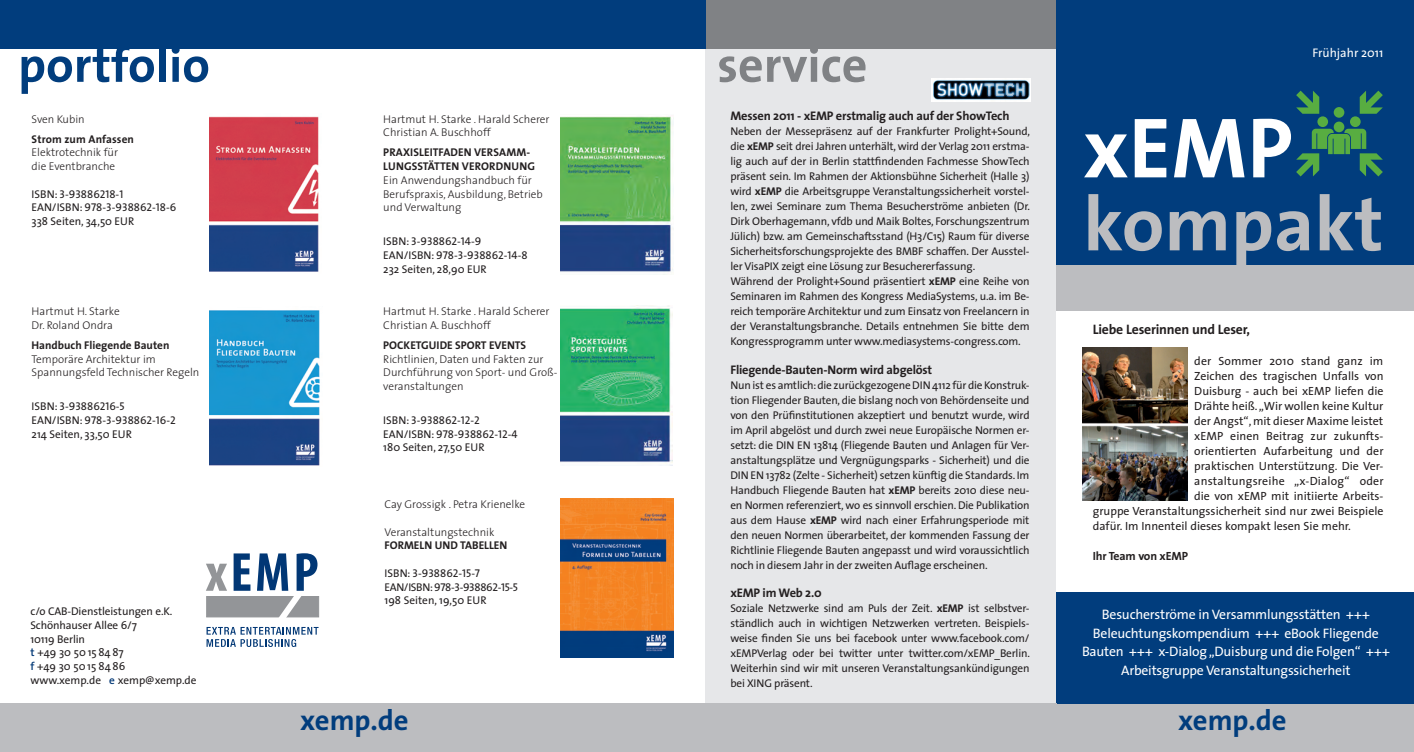
<style>
.page{position:relative;width:1414px;height:752px;background:#fff}
.page>*{position:absolute;margin:0;border:0;box-sizing:border-box;transform-origin:0 0}
.t1{font:700 86.25px "The Sans";color:#fff}
.t2{font:700 77px "The Sans";color:#bcbdc0}
.t3{font:700 50px "The Sans";color:#013d7d}
.t4{font:700 50px "The Sans";color:#808285}
.t5{font:700 28.75px "The Sans";color:#013d7d}
.t6{font:13.75px/18.8px "The Sans";letter-spacing:-.015em;color:#fff;text-align:center}
.t7{font:700 13.75px "The Sans";letter-spacing:-.015em;color:#231f20}
.t8{font:700 12.5px "The Sans";letter-spacing:-.015em;color:#231f20}
.t9{font:12.5px "The Sans";color:#fff}
.t10{font:11.88px "The Sans";color:#231f20}
.t11{font:700 11.88px "The Sans";letter-spacing:-.015em;color:#231f20}
.t12{font:11.25px/15px "The Sans";letter-spacing:-.015em;color:#231f20}
.t13{font:300 11.25px/13.8px "The Sans";color:#231f20}
.t14{font:11.25px/13.8px "The Sans Caps";color:#231f20}
.t15{font:700 11.25px/13.8px "The Sans";color:#231f20}
.t16{font:11.25px/13.8px "The Sans Caps";letter-spacing:-.03em;color:#231f20}
.s1{font-weight:700}
.s2{font-weight:600;color:#013775}
.s3{font-family:"The Sans"}
</style>
<div class="page">
<div style="left:705px;top:0;width:351px;height:748px;background:#e6e7e9"></div>
<div style="left:1056px;top:0;width:358px;height:266px;background:#013d7d"></div>
<div style="left:1056px;top:265px;width:358px;height:45px;background:#bcbdc0"></div>
<div style="left:1056px;top:703px;width:358px;height:48px;background:#bcbdc0"></div>
<div style="left:1056px;top:592px;width:358px;height:111px;background:#013d7d"></div>
<div style="left:705px;top:0;width:351px;height:49px;background:#808285"></div>
<svg style="left:206px;top:553px;width:113px;height:93px"></svg>
<div style="left:0;top:703px;width:1056px;height:48px;background:#bcbdc0"></div>
<div style="left:0;top:0;width:705px;height:49px;background:#013d7d"></div>
<img style="left:560px;top:116px;width:114px;height:156px">
<img style="left:560px;top:306px;width:113px;height:159px">
<img style="left:560px;top:498px;width:113px;height:159px">
<img style="left:209px;top:310px;width:111px;height:156px">
<img style="left:209px;top:116px;width:110px;height:156px">
<div style="left:931px;top:78px;width:99px;height:23px;background:#fff"></div>
<img style="left:933px;top:80px;width:96px;height:20px">
<img style="left:1082px;top:347px;width:105px;height:153px">
<svg style="left:1296px;top:91px;width:23px;height:23px"></svg>
<svg style="left:1360px;top:91px;width:23px;height:23px"></svg>
<div style="left:1334px;top:121px;width:10px;height:11px;background:#58ad41;border-radius:50%"></div>
<div style="left:1334px;top:107px;width:10px;height:11px;background:#58ad41;border-radius:50%"></div>
<div style="left:1350px;top:116px;width:10px;height:11px;background:#58ad41;border-radius:50%"></div>
<svg style="left:1296px;top:129px;width:87px;height:47px"></svg>
<div style="left:1317px;top:116px;width:11px;height:11px;background:#58ad41;border-radius:50%"></div>
<h3 class="t3" style="left:18px;top:23px;width:193px">portfolio</h3>
<h3 class="t4" style="left:717px;top:23px;width:152px">service</h3>
<p class="t8" style="left:730px;top:105px;width:281px">Messen 2011 - xEMP erstmalig auch auf der ShowTech</p>
<p class="t12" style="left:730px;top:124px;width:301px">Neben der Messepräsenz auf der Frankfurter Prolight+Sound, die <span class="s1">xEMP</span> seit drei Jahren unterhält, wird der Verlag 2011 erstma&shy;lig auch auf der in Berlin stattfindenden Fachmesse ShowTech präsent sein. Im Rahmen der Aktionsbühne Sicherheit (Halle 3) wird <span class="s1">xEMP</span> die Arbeitsgruppe Veranstaltungssicherheit vorstel&shy;len, zwei Seminare zum Thema Besucherströme anbieten (Dr.<br>Dirk Oberhagemann, vfdb und Maik Boltes, Forschungszentrum Jülich) bzw. am Gemeinschaftsstand (H3/C15) Raum für diverse Sicherheitsforschungsprojekte des BMBF schaffen. Der Ausstel&shy;ler VisaPIX zeigt eine Lösung zur Besuchererfassung.<br>Während der Prolight+Sound präsentiert <span class="s1">xEMP</span> eine Reihe von Seminaren im Rahmen des Kongress MediaSystems, u.a. im Be&shy;reich temporäre Architektur und zum Einsatz von Freelancern in der Veranstaltungsbranche. Details entnehmen Sie bitte dem Kongressprogramm unter www.mediasystems-congress.com.</p>
<p class="t8" style="left:730px;top:359px;width:203px">Fliegende-Bauten-Norm wird abgelöst</p>
<p class="t12" style="left:730px;top:377px;width:301px;text-align:justify">Nun ist es amtlich: die zurückgezogene DIN 4112 für die Konstruk&shy;tion Fliegender Bauten, die bislang noch von Behördenseite und von den Prüfinstitutionen akzeptiert und benutzt wurde, wird im April abgelöst und durch zwei neue Europäische Normen er&shy;setzt: die DIN EN 13814 (Fliegende Bauten und Anlagen für Ver&shy;anstaltungsplätze und Vergnügungsparks - Sicherheit) und die DIN EN 13782 (Zelte - Sicherheit) setzen künftig die Standards. Im Handbuch Fliegende Bauten hat <span class="s1">xEMP</span> bereits 2010 diese neu&shy;en Normen referenziert, wo es sinnvoll erschien. Die Publikation aus dem Hause <span class="s1">xEMP</span> wird nach einer Erfahrungsperiode mit den neuen Normen überarbeitet, der kommenden Fassung der Richtlinie Fliegende Bauten angepasst und wird voraussichtlich noch in diesem Jahr in der zweiten Auflage erscheinen.</p>
<p class="t12" style="left:30px;top:603px;width:168px;line-height:13.8px">c/o CAB-Dienstleistungen e.K.<br>Schönhauser Allee 6/7<br>10119 Berlin<br><span class="s2">t</span> +49 30 50 15 84 87<br><span class="s2">f</span> +49 30 50 15 84 86 www.xemp.de <span class="s2">e</span> xemp@xemp.de</p>
<p class="t13" style="left:383px;top:111px;width:168px">Hartmut H. Starke . Harald Scherer<br>Christian A. Buschhoff</p>
<p class="t15" style="left:383px;top:145px;width:153px">PRAXISLEITFADEN VERSAMM-<br>LUNGSSTÄTTEN VERORDNUNG</p>
<p class="t13" style="left:383px;top:173px;width:161px">Ein Anwendungshandbuch für<br>Berufspraxis, Ausbildung, Betrieb und Verwaltung</p>
<p class="t14" style="left:383px;top:234px;width:146px"><span class="s3">ISBN:</span> 3-938862-14-9<br><span class="s3">EAN/ISBN:</span> 978-3-938862-14-8</p>
<p class="t12" style="left:383px;top:261px;width:105px">232 Seiten, 28,90 EUR</p>
<p class="t13" style="left:32px;top:111px;width:55px">Sven Kubin</p>
<p class="t15" style="left:32px;top:132px;width:104px">Strom zum Anfassen</p>
<p class="t13" style="left:32px;top:145px;width:88px">Elektrotechnik für die Eventbranche</p>
<p class="t14" style="left:32px;top:186px;width:146px"><span class="s3">ISBN:</span> 3-93886218-1<br><span class="s3">EAN/ISBN:</span> 978-3-938862-18-6</p>
<p class="t12" style="left:32px;top:213px;width:104px">338 Seiten, 34,50 EUR</p>
<p class="t13" style="left:383px;top:304px;width:168px">Hartmut H. Starke . Harald Scherer<br>Christian A. Buschhoff</p>
<p class="t15" style="left:383px;top:338px;width:144px">POCKETGUIDE SPORT EVENTS</p>
<p class="t13" style="left:383px;top:351px;width:176px">Richtlinien, Daten und Fakten zur<br>Durchführung von Sport- und Groß&shy;veranstaltungen</p>
<p class="t14" style="left:383px;top:412px;width:136px"><span class="s3">ISBN:</span> 3-938862-12-2<br><span class="s3">EAN/ISBN:</span> 978-938862-12-4</p>
<p class="t12" style="left:383px;top:439px;width:103px">180 Seiten, 27,50 EUR</p>
<p class="t13" style="left:32px;top:304px;width:90px">Hartmut H. Starke<br>Dr. Roland Ondra</p>
<p class="t15" style="left:32px;top:338px;width:139px">Handbuch Fliegende Bauten</p>
<p class="t13" style="left:32px;top:351px;width:169px">Temporäre Architektur im<br>Spannungsfeld Technischer Regeln</p>
<p class="t14" style="left:32px;top:399px;width:146px"><span class="s3">ISBN:</span> 3-93886216-5<br><span class="s3">EAN/ISBN:</span> 978-3-938862-16-2</p>
<p class="t12" style="left:32px;top:426px;width:102px">214 Seiten, 33,50 EUR</p>
<p class="t13" style="left:385px;top:496px;width:142px">Cay Grossigk . Petra Krienelke</p>
<p class="t13" style="left:385px;top:524px;width:111px">Veranstaltungstechnik</p>
<p class="t15" style="left:385px;top:538px;width:14px">Formeln</p>
<p class="t15" style="left:435px;top:538px;width:9px">und</p>
<p class="t15" style="left:460px;top:538px;width:12px">Tabellen</p>
<p class="t16" style="left:385px;top:565px;width:135px"><span class="s3">ISBN:</span> 3-938862-15-7<br><span class="s3">EAN/ISBN:</span> 978-3-938862-15-5</p>
<p class="t12" style="left:385px;top:592px;width:104px">198 Seiten, 19,50 EUR</p>
<p class="t8" style="left:730px;top:582px;width:93px">xEMP im Web 2.0</p>
<p class="t12" style="left:730px;top:600px;width:301px;text-align:justify">Soziale Netzwerke sind am Puls der Zeit. <span class="s1">xEMP</span> ist selbstver&shy;ständlich auch in wichtigen Netzwerken vertreten. Beispiels&shy;weise finden Sie uns bei facebook unter www.facebook.com/ xEMPVerlag oder bei twitter unter twitter.com/xEMP_Berlin.<br>Weiterhin sind wir mit unseren Veranstaltungsankündigungen bei XING präsent.</p>
<h3 class="t5" style="left:300px;top:696px;width:110px">xemp.de</h3>
<p class="t9" style="left:1312px;top:43px;width:72px">Frühjahr 2011</p>
<h1 class="t1" style="left:1083px;top:76px;width:211px">xEMP</h1>
<h2 class="t2" style="left:1083px;top:160px;width:302px">kompakt</h2>
<p class="t7" style="left:1093px;top:317px;width:159px">Liebe Leserinnen und Leser,</p>
<p class="t10" style="left:1194px;top:351px;width:191px">der Sommer 2010 stand ganz im</p>
<p class="t10" style="left:1194px;top:366px;width:191px">Zeichen des tragischen Unfalls von</p>
<p class="t10" style="left:1194px;top:381px;width:191px">Duisburg - auch bei xEMP liefen die</p>
<p class="t10" style="left:1194px;top:396px;width:191px">Drähte heiß. „Wir wollen keine Kultur</p>
<p class="t10" style="left:1194px;top:411px;width:191px">der Angst“, mit dieser Maxime leistet</p>
<p class="t10" style="left:1194px;top:426px;width:191px">xEMP einen Beitrag zur zukunfts-</p>
<p class="t10" style="left:1194px;top:441px;width:191px">orientierten Aufarbeitung und der</p>
<p class="t10" style="left:1194px;top:456px;width:191px">praktischen Unterstützung. Die Ver-</p>
<p class="t10" style="left:1194px;top:471px;width:191px">anstaltungsreihe „x-Dialog“ oder</p>
<p class="t10" style="left:1194px;top:486px;width:191px">die von xEMP mit initiierte Arbeits-</p>
<p class="t10" style="left:1093px;top:501px;width:292px">gruppe Veranstaltungssicherheit sind nur zwei Beispiele</p>
<p class="t10" style="left:1093px;top:516px;width:260px">dafür. Im Innenteil dieses kompakt lesen Sie mehr.</p>
<p class="t11" style="left:1093px;top:546px;width:97px">Ihr Team von xEMP</p>
<p class="t6" style="left:1082px;top:604px;width:309px">Besucherströme in Versammlungsstätten +++ Beleuchtungskompendium +++ eBook Fliegende Bauten +++ x-Dialog „Duisburg und die Folgen“ +++ Arbeitsgruppe Veranstaltungssicherheit</p>
<h3 class="t5" style="left:1178px;top:696px;width:110px">xemp.de</h3>
</div>
